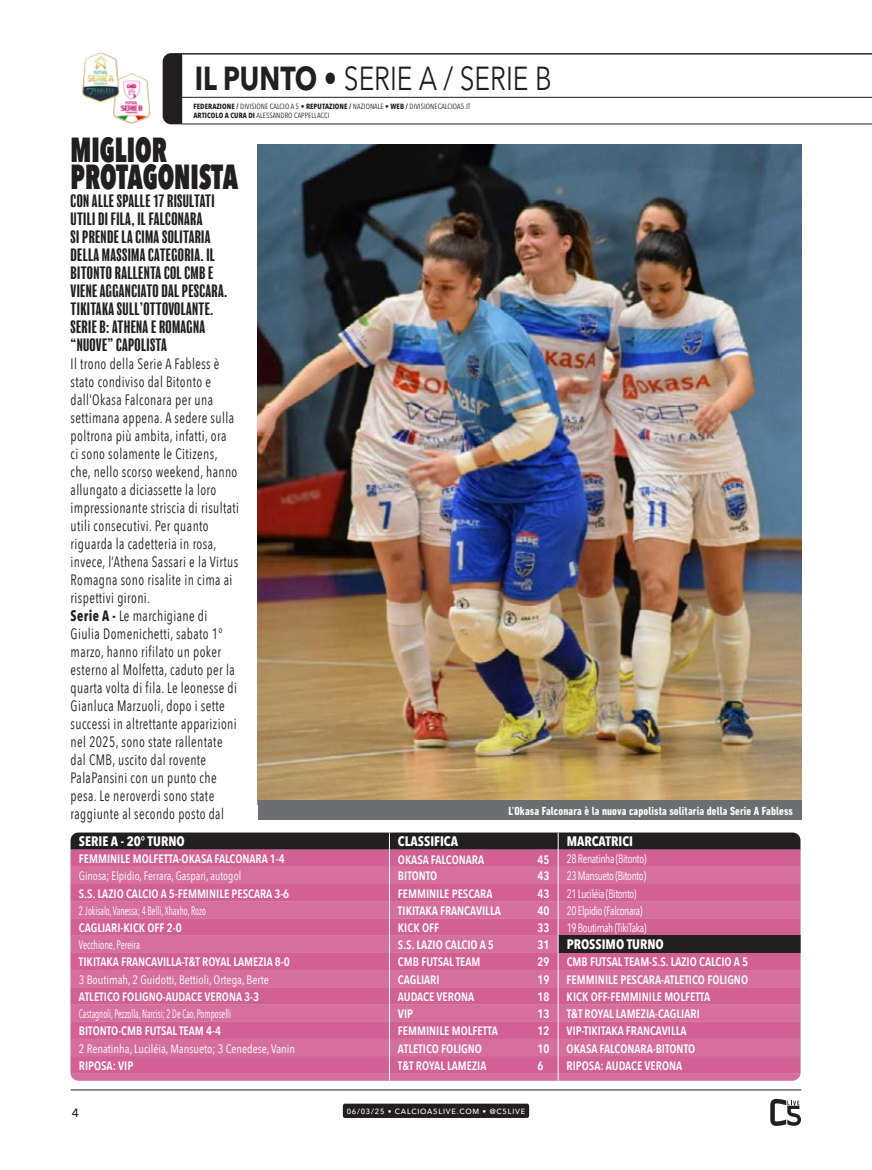
<style>
.page{position:relative;width:872px;height:1170px;background:#fff}
.page>*{position:absolute;margin:0;border:0;box-sizing:border-box;transform-origin:0 0}
.t1{font:800 condensed 34.5px/27px "Avenir Next LT Pro";color:#231f20;scale:.75 1}
.t2{font:33px "Avenir Next LT Pro";color:#231f20;scale:.8 1}
.t3{font:condensed 16.5px/18px "Balboa";letter-spacing:.02em;color:#231f20}
.t4{font:15px/18px "Avenir Next Condensed";letter-spacing:.03em;color:#231f20;scale:.88 1}
.t5{font:700 condensed 13.65px "Avenir Next LT Pro";color:#fff}
.t6{font:600 12.15px "Avenir Next Condensed";color:#fff}
.t7{font:12.15px "Avenir Next Condensed";letter-spacing:-.03em;color:#fff;scale:.9 1}
.t8{font:12.15px "Avenir Next Condensed";color:#fff}
.t9{font:12.15px "Avenir Next Condensed";color:#fff;scale:.72 1}
.t10{font:12.15px "Avenir Next Condensed";color:#fff;scale:.94 1}
.t11{font:12.15px "Avenir Next Condensed";color:#fff;scale:.73 1}
.t12{font:12.15px "Avenir Next Condensed";color:#fff;scale:.79 1}
.t13{font:700 condensed 12px "DIN Next LT Pro";letter-spacing:.01em;color:#fff}
.t14{font:500 12px "Avenir Next LT Pro";color:#231f20}
.t15{font:condensed 7.5px/9px "Avenir Next LT Pro";letter-spacing:.01em;color:#231f20}
.t16{font:500 7.5px "Avenir Next LT Pro";letter-spacing:.1em;color:#fff}
.s1{font-weight:700}
</style>
<div class="page">
<hr style="left:182px;top:53px;width:690px;height:2px;background:#231f20">
<hr style="left:165px;top:97px;width:707px;height:1px;background:#231f20">
<hr style="left:182px;top:124px;width:690px;height:1px;background:#231f20">
<img style="left:82px;top:52px;width:69px;height:72px">
<svg style="left:163px;top:53px;width:19px;height:71px"></svg>
<svg style="left:70px;top:832px;width:730px;height:248px;background:#c3628e"></svg>
<img style="left:258px;top:144px;width:543px;height:656px">
<div style="left:258px;top:800px;width:543px;height:20px;background:#6d6e71"></div>
<hr style="left:71px;top:1089px;width:730px;height:1px;background:#231f20">
<div style="left:343px;top:1103px;width:186px;height:14px;background:#231f20;border-radius:2px"></div>
<svg style="left:770px;top:1098px;width:31px;height:27px"></svg>
<h2 class="t2" style="left:195px;top:59px;width:448px"><span class="s1">IL PUNTO •</span> SERIE A / SERIE B</h2>
<p class="t15" style="left:193px;top:101px;width:278px"><span class="s1">FEDERAZIONE /</span> DIVISIONE CALCIO A 5 • <span class="s1">REPUTAZIONE /</span> NAZIONALE • <span class="s1">WEB /</span> DIVISIONECALCIOA5.IT<br><span class="s1">ARTICOLO A CURA DI</span> ALESSANDRO CAPPELLACCI</p>
<h1 class="t1" style="left:71px;top:136px;width:225px">MIGLIOR<br>PROTAGONISTA</h1>
<p class="t3" style="left:71px;top:192px;width:158px">CON ALLE SPALLE 17 RISULTATI<br>UTILI DI FILA, IL FALCONARA<br>SI PRENDE LA CIMA SOLITARIA<br>DELLA MASSIMA CATEGORIA. IL<br>BITONTO RALLENTA COL CMB E<br>VIENE AGGANCIATO DAL PESCARA.<br>TIKITAKA SULL’OTTOVOLANTE.<br>SERIE B: ATHENA E ROMAGNA “NUOVE” CAPOLISTA</p>
<p class="t4" style="left:71px;top:354px;width:193px">Il trono della Serie A Fabless è stato condiviso dal Bitonto e dall’Okasa Falconara per una settimana appena. A sedere sulla poltrona più ambita, infatti, ora<br>ci sono solamente le Citizens, che, nello scorso weekend, hanno allungato a diciassette la loro impressionante striscia di risultati utili consecutivi. Per quanto riguarda la cadetteria in rosa, invece, l’Athena Sassari e la Virtus<br>Romagna sono risalite in cima ai rispettivi gironi.<br><span class="s1">Serie A -</span> Le marchigiane di<br>Giulia Domenichetti, sabato 1° marzo, hanno rifilato un poker esterno al Molfetta, caduto per la quarta volta di fila. Le leonesse di<br>Gianluca Marzuoli, dopo i sette successi in altrettante apparizioni nel 2025, sono state rallentate dal CMB, uscito dal rovente<br>PalaPansini con un punto che pesa. Le neroverdi sono state raggiunte al secondo posto dal</p>
<p class="t5" style="left:79px;top:833px;width:107px">SERIE A - 20° TURNO</p>
<p class="t5" style="left:398px;top:832px;width:62px">CLASSIFICA</p>
<p class="t5" style="left:566px;top:833px;width:68px">MARCATRICI</p>
<p class="t6" style="left:79px;top:848px;width:207px">FEMMINILE MOLFETTA-OKASA FALCONARA 1-4</p>
<p class="t6" style="left:398px;top:848px;width:88px">OKASA FALCONARA</p>
<p class="t6" style="left:537px;top:848px;width:13px">45</p>
<p class="t7" style="left:566px;top:848px;width:90px">28 Renatinha (Bitonto)</p>
<p class="t10" style="left:79px;top:865px;width:174px">Ginosa; Elpidio, Ferrara, Gaspari, autogol</p>
<p class="t6" style="left:398px;top:865px;width:41px">BITONTO</p>
<p class="t6" style="left:537px;top:865px;width:13px">43</p>
<p class="t7" style="left:566px;top:865px;width:90px">23 Mansueto (Bitonto)</p>
<p class="t6" style="left:79px;top:882px;width:212px">S.S. LAZIO CALCIO A 5-FEMMINILE PESCARA 3-6</p>
<p class="t6" style="left:398px;top:882px;width:96px">FEMMINILE PESCARA</p>
<p class="t6" style="left:537px;top:882px;width:13px">43</p>
<p class="t7" style="left:566px;top:882px;width:79px">21 Luciléia (Bitonto)</p>
<p class="t11" style="left:79px;top:900px;width:176px">2 Jokisalo, Vanessa; 4 Belli, Xhaxho, Rozo</p>
<p class="t6" style="left:398px;top:900px;width:104px">TIKITAKA FRANCAVILLA</p>
<p class="t6" style="left:537px;top:900px;width:13px">40</p>
<p class="t7" style="left:566px;top:900px;width:86px">20 Elpidio (Falconara)</p>
<p class="t6" style="left:79px;top:917px;width:104px">CAGLIARI-KICK OFF 2-0</p>
<p class="t6" style="left:398px;top:917px;width:43px">KICK OFF</p>
<p class="t6" style="left:537px;top:917px;width:13px">33</p>
<p class="t7" style="left:566px;top:917px;width:90px">19 Boutimah (TikiTaka)</p>
<p class="t12" style="left:79px;top:934px;width:79px">Vecchione, Pereira</p>
<p class="t6" style="left:398px;top:934px;width:97px">S.S. LAZIO CALCIO A 5</p>
<p class="t6" style="left:537px;top:934px;width:13px">31</p>
<p class="t5" style="left:566px;top:936px;width:99px">PROSSIMO TURNO</p>
<p class="t6" style="left:79px;top:951px;width:212px">TIKITAKA FRANCAVILLA-T&amp;T ROYAL LAMEZIA 8-0</p>
<p class="t6" style="left:398px;top:951px;width:84px">CMB FUTSAL TEAM</p>
<p class="t6" style="left:537px;top:951px;width:13px">29</p>
<p class="t6" style="left:566px;top:951px;width:183px">CMB FUTSAL TEAM-S.S. LAZIO CALCIO A 5</p>
<p class="t8" style="left:79px;top:968px;width:191px">3 Boutimah, 2 Guidotti, Bettioli, Ortega, Berte</p>
<p class="t6" style="left:398px;top:968px;width:43px">CAGLIARI</p>
<p class="t6" style="left:537px;top:968px;width:13px">19</p>
<p class="t6" style="left:566px;top:968px;width:183px">FEMMINILE PESCARA-ATLETICO FOLIGNO</p>
<p class="t6" style="left:79px;top:986px;width:182px">ATLETICO FOLIGNO-AUDACE VERONA 3-3</p>
<p class="t6" style="left:398px;top:986px;width:78px">AUDACE VERONA</p>
<p class="t6" style="left:537px;top:986px;width:13px">18</p>
<p class="t6" style="left:566px;top:986px;width:145px">KICK OFF-FEMMINILE MOLFETTA</p>
<p class="t9" style="left:79px;top:1003px;width:213px">Castagnoli, Pezzolla, Narcisi; 2 De Cao, Pomposelli</p>
<p class="t6" style="left:398px;top:1003px;width:17px">VIP</p>
<p class="t6" style="left:537px;top:1003px;width:13px">13</p>
<p class="t6" style="left:566px;top:1003px;width:135px">T&amp;T ROYAL LAMEZIA-CAGLIARI</p>
<p class="t6" style="left:79px;top:1020px;width:144px">BITONTO-CMB FUTSAL TEAM 4-4</p>
<p class="t6" style="left:398px;top:1020px;width:101px">FEMMINILE MOLFETTA</p>
<p class="t6" style="left:537px;top:1020px;width:13px">12</p>
<p class="t6" style="left:566px;top:1020px;width:121px">VIP-TIKITAKA FRANCAVILLA</p>
<p class="t8" style="left:79px;top:1037px;width:218px">2 Renatinha, Luciléia, Mansueto; 3 Cenedese, Vanin</p>
<p class="t6" style="left:398px;top:1037px;width:86px">ATLETICO FOLIGNO</p>
<p class="t6" style="left:537px;top:1037px;width:13px">10</p>
<p class="t6" style="left:566px;top:1037px;width:130px">OKASA FALCONARA-BITONTO</p>
<p class="t6" style="left:79px;top:1054px;width:56px">RIPOSA: VIP</p>
<p class="t6" style="left:398px;top:1054px;width:90px">T&amp;T ROYAL LAMEZIA</p>
<p class="t6" style="left:537px;top:1054px;width:7px">6</p>
<p class="t6" style="left:566px;top:1054px;width:117px">RIPOSA: AUDACE VERONA</p>
<p class="t13" style="left:508px;top:804px;width:286px">L’Okasa Falconara è la nuova capolista solitaria della Serie A Fabless</p>
<p class="t14" style="left:72px;top:1105px;width:9px">4</p>
<p class="t16" style="left:347px;top:1106px;width:180px">06/03/25 • CALCIOA5LIVE.COM • @C5LIVE</p>
</div>
